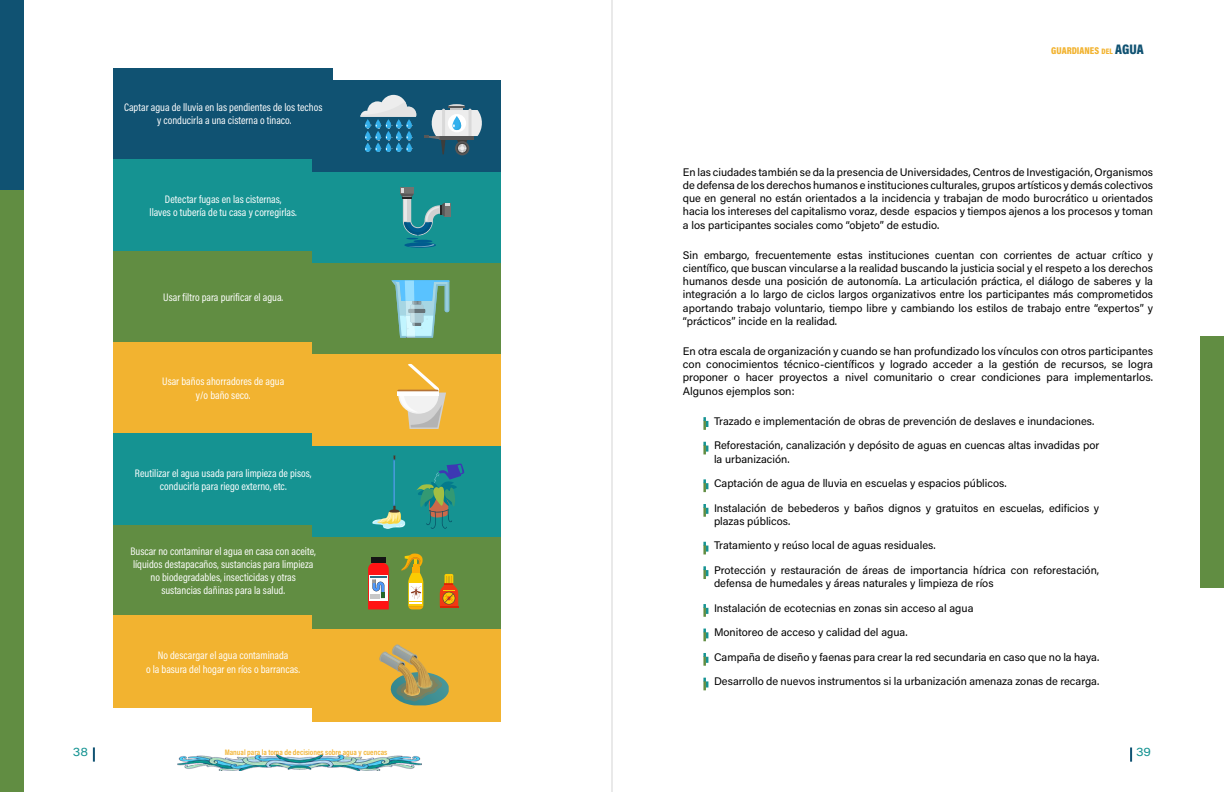
<style>
.page{position:relative;width:1224px;height:792px;background:#fff}
.page>*{position:absolute;margin:0;border:0;box-sizing:border-box;transform-origin:0 0}
.t1{font:12px "Acumin Pro Wide";color:#159392}
.t2{font:11px/13.2px "Acumin Pro";color:#000;text-align:justify}
.t3{font:11px/13.2px "Acumin Pro Cond";color:#fff;text-align:center}
.t4{font:10px "Acumin Variable Concept";color:#f2b330}
.t5{font:8px "Acumin Variable Concept";color:#f2b330}
.s1{font-size:8px}
.s2{font-size:14px;color:#105272}
</style>
<div class="page">
<img style="left:178px;top:755px;width:244px;height:16px">
<svg style="left:1130px;top:747px;width:2px;height:15px"></svg>
<svg style="left:93px;top:747px;width:2px;height:15px"></svg>
<div style="left:113px;top:68px;width:220px;height:91px;background:#105272"></div>
<div style="left:113px;top:159px;width:220px;height:92px;background:#159392"></div>
<div style="left:113px;top:251px;width:220px;height:91px;background:#618d42"></div>
<div style="left:113px;top:342px;width:220px;height:92px;background:#f2b330"></div>
<div style="left:113px;top:434px;width:220px;height:91px;background:#159392"></div>
<div style="left:113px;top:525px;width:220px;height:92px;background:#618d42"></div>
<div style="left:113px;top:616px;width:220px;height:92px;background:#f2b330"></div>
<div style="left:313px;top:81px;width:188px;height:91px;background:#105272"></div>
<div style="left:313px;top:172px;width:188px;height:91px;background:#159392"></div>
<div style="left:313px;top:263px;width:188px;height:92px;background:#618d42"></div>
<div style="left:313px;top:355px;width:188px;height:91px;background:#f2b330"></div>
<div style="left:313px;top:446px;width:188px;height:92px;background:#159392"></div>
<div style="left:313px;top:538px;width:188px;height:91px;background:#618d42"></div>
<div style="left:313px;top:629px;width:188px;height:92px;background:#f2b330"></div>
<svg style="left:391px;top:280px;width:58px;height:58px"></svg>
<div style="left:371px;top:557px;width:14px;height:6px;background:#141414"></div>
<svg style="left:368px;top:563px;width:21px;height:46px"></svg>
<div style="left:400px;top:187px;width:14px;height:7px;background:#737370"></div>
<div style="left:445px;top:203px;width:6px;height:13px;background:#737370"></div>
<svg style="left:404px;top:242px;width:32px;height:6px"></svg>
<svg style="left:400px;top:188px;width:50px;height:59px"></svg>
<svg style="left:379px;top:644px;width:70px;height:61px"></svg>
<img style="left:404px;top:677px;width:12px;height:15px">
<svg style="left:360px;top:95px;width:56px;height:57px"></svg>
<svg style="left:372px;top:455px;width:33px;height:74px"></svg>
<svg style="left:401px;top:553px;width:23px;height:56px"></svg>
<svg style="left:440px;top:574px;width:18px;height:34px"></svg>
<svg style="left:424px;top:104px;width:58px;height:50px"></svg>
<svg style="left:397px;top:363px;width:49px;height:66px"></svg>
<svg style="left:416px;top:463px;width:48px;height:66px"></svg>
<div style="left:0;top:190px;width:24px;height:602px;background:#618d42"></div>
<div style="left:0;top:0;width:24px;height:190px;background:#105272"></div>
<hr style="left:612px;top:0;width:1px;height:792px;background:#d5d5d5">
<div style="left:1200px;top:337px;width:24px;height:251px;background:#618d42"></div>
<svg style="left:703px;top:417px;width:5px;height:13px"></svg>
<svg style="left:703px;top:442px;width:5px;height:12px"></svg>
<svg style="left:703px;top:479px;width:5px;height:13px"></svg>
<svg style="left:703px;top:504px;width:5px;height:13px"></svg>
<svg style="left:703px;top:542px;width:5px;height:12px"></svg>
<svg style="left:703px;top:566px;width:5px;height:13px"></svg>
<svg style="left:703px;top:604px;width:5px;height:13px"></svg>
<svg style="left:703px;top:629px;width:5px;height:12px"></svg>
<svg style="left:703px;top:653px;width:5px;height:13px"></svg>
<svg style="left:703px;top:678px;width:5px;height:12px"></svg>
<p class="t3" style="left:124px;top:101px;width:200px">Captar agua de lluvia en las pendientes de los techos y conducirla a una cisterna o tinaco.</p>
<p class="t3" style="left:150px;top:192px;width:149px">Detectar fugas en las cisternas,<br>llaves o tubería de tu casa y corregirlas.</p>
<p class="t3" style="left:163px;top:290px;width:121px">Usar filtro para purificar el agua.</p>
<p class="t3" style="left:162px;top:375px;width:124px">Usar baños ahorradores de agua y/o baño seco.</p>
<p class="t3" style="left:135px;top:466px;width:178px">Reutilizar el agua usada para limpieza de pisos, conducirla para riego externo, etc.</p>
<p class="t3" style="left:131px;top:544px;width:187px">Buscar no contaminar el agua en casa con aceite, líquidos destapacaños, sustancias para limpieza no biodegradables, insecticidas y otras sustancias dañinas para la salud.</p>
<p class="t3" style="left:146px;top:649px;width:156px">No descargar el agua contaminada<br>o la basura del hogar en ríos o barrancas.</p>
<p class="t4" style="left:1051px;top:44px;width:94px">GUARDIANES <span class="s1">DEL</span> <span class="s2">AGUA</span></p>
<p class="t2" style="left:683px;top:165px;width:472px">En las ciudades también se da la presencia de Universidades, Centros de Investigación, Organismos de defensa de los derechos humanos e instituciones culturales, grupos artísticos y demás colectivos que en general no están orientados a la incidencia y trabajan de modo burocrático u orientados hacia los intereses del capitalismo voraz, desde espacios y tiempos ajenos a los procesos y toman a los participantes sociales como “objeto” de estudio.</p>
<p class="t2" style="left:683px;top:248px;width:472px">Sin embargo, frecuentemente estas instituciones cuentan con corrientes de actuar crítico y científico, que buscan vincularse a la realidad buscando la justicia social y el respeto a los derechos humanos desde una posición de autonomía. La articulación práctica, el diálogo de saberes y la integración a lo largo de ciclos largos organizativos entre los participantes más comprometidos aportando trabajo voluntario, tiempo libre y cambiando los estilos de trabajo entre “expertos” y “prácticos” incide en la realidad.</p>
<p class="t2" style="left:683px;top:344px;width:472px">En otra escala de organización y cuando se han profundizado los vínculos con otros participantes con conocimientos técnico-científicos y logrado acceder a la gestión de recursos, se logra proponer o hacer proyectos a nivel comunitario o crear condiciones para implementarlos.<br>Algunos ejemplos son:</p>
<p class="t2" style="left:714px;top:414px;width:382px">Trazado e implementación de obras de prevención de deslaves e inundaciones.</p>
<p class="t2" style="left:714px;top:439px;width:387px">Reforestación, canalización y depósito de aguas en cuencas altas invadidas por la urbanización.</p>
<p class="t2" style="left:714px;top:476px;width:294px">Captación de agua de lluvia en escuelas y espacios públicos.</p>
<p class="t2" style="left:714px;top:501px;width:387px">Instalación de bebederos y baños dignos y gratuitos en escuelas, edificios y plazas públicos.</p>
<p class="t2" style="left:714px;top:539px;width:223px">Tratamiento y reúso local de aguas residuales.</p>
<p class="t2" style="left:714px;top:563px;width:387px">Protección y restauración de áreas de importancia hídrica con reforestación, defensa de humedales y áreas naturales y limpieza de ríos</p>
<p class="t2" style="left:714px;top:601px;width:261px">Instalación de ecotecnias en zonas sin acceso al agua</p>
<p class="t2" style="left:714px;top:625px;width:195px">Monitoreo de acceso y calidad del agua.</p>
<p class="t2" style="left:714px;top:650px;width:387px">Campaña de diseño y faenas para crear la red secundaria en caso que no la haya.</p>
<p class="t2" style="left:714px;top:674px;width:387px">Desarrollo de nuevos instrumentos si la urbanización amenaza zonas de recarga.</p>
<p class="t1" style="left:73px;top:743px;width:17px">38</p>
<p class="t1" style="left:1136px;top:744px;width:17px">39</p>
<p class="t5" style="left:225px;top:746px;width:164px">Manual para la toma de decisiones sobre agua y cuencas</p>
</div>
